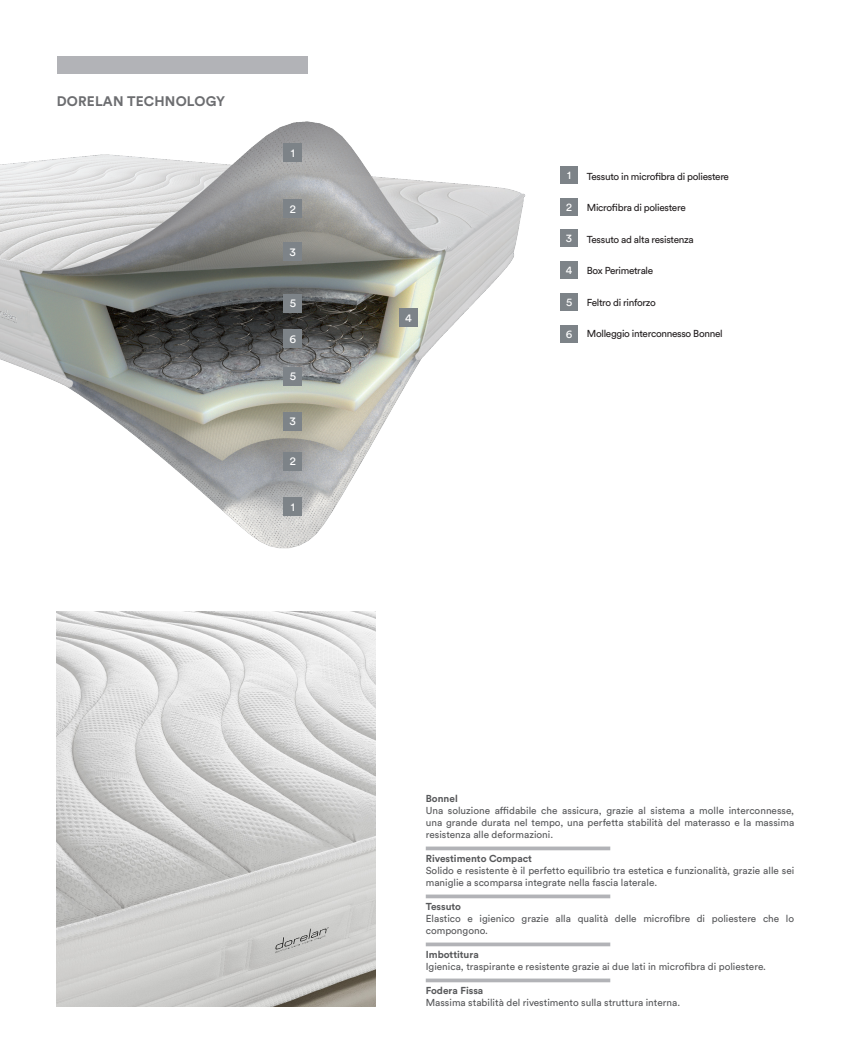
<style>
.page{position:relative;width:851px;height:1063px;background:#fff}
.page>*{position:absolute;margin:0;border:0;box-sizing:border-box;transform-origin:0 0}
.top_qualities_scheda{font:700 13.75px "Circular Std";letter-spacing:.01em;color:#6c6d70}
.t1{font:11.62px "Circular Std";color:#fff}
.t2{font:11.25px "Circular Std";color:#fff}
.testo_base{font:10px/12px "Circular Std";color:#57585a}
.t3{font:10px "Circular Std";letter-spacing:-.03em;color:#231f20}
.testo_base-2{font:700 10px "Circular Std";color:#57585a}
</style>
<div class="page">
<div style="left:57px;top:57px;width:250px;height:17px;background:#b2b3b7"></div>
<img style="left:0;top:121px;width:526px;height:428px">
<div style="left:284px;top:143px;width:18px;height:19px;background:#7d8388"></div>
<div style="left:284px;top:498px;width:18px;height:18px;background:#7d8388"></div>
<div style="left:284px;top:200px;width:18px;height:18px;background:#7d8388"></div>
<div style="left:284px;top:452px;width:18px;height:18px;background:#7d8388"></div>
<div style="left:284px;top:243px;width:18px;height:18px;background:#7d8388"></div>
<div style="left:284px;top:412px;width:18px;height:18px;background:#7d8388"></div>
<div style="left:399px;top:308px;width:18px;height:19px;background:#7d8388"></div>
<div style="left:284px;top:294px;width:18px;height:18px;background:#7d8388"></div>
<div style="left:284px;top:367px;width:18px;height:18px;background:#7d8388"></div>
<div style="left:284px;top:329px;width:18px;height:19px;background:#7d8388"></div>
<img style="left:57px;top:612px;width:319px;height:394px">
<hr style="left:425px;top:847px;width:185px;height:3px;background:#b2b3b7">
<hr style="left:425px;top:895px;width:185px;height:3px;background:#b2b3b7">
<hr style="left:425px;top:943px;width:185px;height:3px;background:#b2b3b7">
<hr style="left:425px;top:979px;width:185px;height:3px;background:#b2b3b7">
<div style="left:560px;top:198px;width:18px;height:18px;background:#7d8388"></div>
<div style="left:560px;top:166px;width:18px;height:18px;background:#7d8388"></div>
<div style="left:560px;top:230px;width:18px;height:17px;background:#7d8388"></div>
<div style="left:560px;top:261px;width:18px;height:18px;background:#7d8388"></div>
<div style="left:560px;top:293px;width:18px;height:18px;background:#7d8388"></div>
<div style="left:560px;top:325px;width:18px;height:18px;background:#7d8388"></div>
<p class="top_qualities_scheda" style="left:57px;top:92px;width:170px">DORELAN TECHNOLOGY</p>
<p class="t1" style="left:291px;top:145px;width:6px">1</p>
<p class="t1" style="left:290px;top:202px;width:8px">2</p>
<p class="t1" style="left:289px;top:245px;width:8px">3</p>
<p class="t1" style="left:289px;top:296px;width:8px">5</p>
<p class="t1" style="left:289px;top:331px;width:8px">6</p>
<p class="t1" style="left:289px;top:369px;width:8px">5</p>
<p class="t1" style="left:289px;top:414px;width:8px">3</p>
<p class="t1" style="left:290px;top:454px;width:8px">2</p>
<p class="t1" style="left:291px;top:500px;width:6px">1</p>
<p class="t1" style="left:405px;top:310px;width:8px">4</p>
<p class="t2" style="left:567px;top:168px;width:5px">1</p>
<p class="t2" style="left:566px;top:200px;width:7px">2</p>
<p class="t2" style="left:566px;top:232px;width:8px">3</p>
<p class="t2" style="left:565px;top:263px;width:8px">4</p>
<p class="t2" style="left:566px;top:295px;width:8px">5</p>
<p class="t2" style="left:565px;top:327px;width:8px">6</p>
<p class="t3" style="left:586px;top:170px;width:144px">Tessuto in microfibra di poliestere</p>
<p class="t3" style="left:586px;top:201px;width:100px">Microfibra di poliestere</p>
<p class="t3" style="left:586px;top:233px;width:108px">Tessuto ad alta resistenza</p>
<p class="t3" style="left:586px;top:264px;width:68px">Box Perimetrale</p>
<p class="t3" style="left:586px;top:296px;width:71px">Feltro di rinforzo</p>
<p class="t3" style="left:586px;top:327px;width:137px">Molleggio interconnesso Bonnel</p>
<p class="testo_base-2" style="left:425px;top:792px;width:33px">Bonnel</p>
<p class="testo_base" style="left:425px;top:805px;width:370px;text-align:justify">Una soluzione affidabile che assicura, grazie al sistema a molle interconnesse, una grande durata nel tempo, una perfetta stabilità del materasso e la massima resistenza alle deformazioni.</p>
<p class="testo_base-2" style="left:425px;top:852px;width:108px">Rivestimento Compact</p>
<p class="testo_base" style="left:425px;top:865px;width:370px">Solido e resistente è il perfetto equilibrio tra estetica e funzionalità, grazie alle sei maniglie a scomparsa integrate nella fascia laterale.</p>
<p class="testo_base-2" style="left:425px;top:900px;width:37px">Tessuto</p>
<p class="testo_base" style="left:425px;top:913px;width:370px">Elastico e igienico grazie alla qualità delle microfibre di poliestere che lo compongono.</p>
<p class="testo_base-2" style="left:425px;top:948px;width:55px">Imbottitura</p>
<p class="testo_base" style="left:425px;top:961px;width:342px">Igienica, traspirante e resistente grazie ai due lati in microfibra di poliestere.</p>
<p class="testo_base-2" style="left:425px;top:984px;width:59px">Fodera Fissa</p>
<p class="testo_base" style="left:425px;top:997px;width:256px">Massima stabilità del rivestimento sulla struttura interna.</p>
</div>
